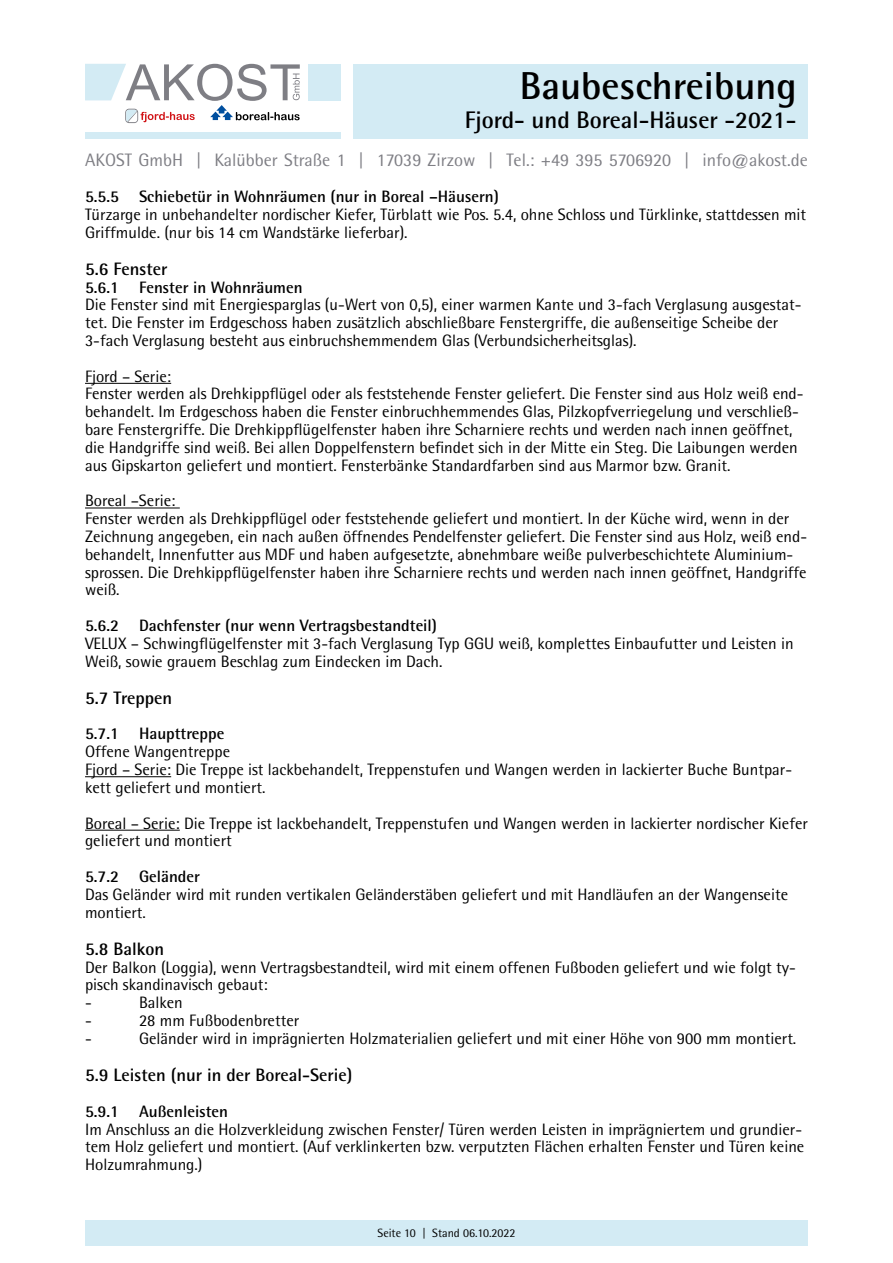
<style>
.page{position:relative;width:893px;height:1263px;background:#fff}
.page>*{position:absolute;margin:0;border:0;box-sizing:border-box;transform-origin:0 0}
.t1{font:700 39px "Rotis Semi Sans Std";color:#000}
.t2{font:700 24px "Rotis Semi Sans Std";color:#000}
.t3{font:18px "Rotis Semi Sans Std";color:#7e7e84}
.ZW_US{font:700 18px "Rotis Semi Sans Std";color:#000}
.t4{font:16.5px/17.9px "Rotis Semi Sans Std";color:#000}
.t5{font:700 16.5px "Rotis Semi Sans Std";color:#000}
.t6{font:12px "Rotis Semi Sans Std";color:#000}
</style>
<div class="page">
<div style="left:308px;top:64px;width:32px;height:36px;background:#d3ebf4"></div>
<div style="left:85px;top:132px;width:255px;height:7px;background:#d3ebf4"></div>
<svg style="left:85px;top:64px;width:215px;height:59px"></svg>
<div style="left:353px;top:64px;width:455px;height:75px;background:#d3ebf4"></div>
<div style="left:85px;top:1220px;width:723px;height:25px;background:#d3ebf4"></div>
<hr style="left:85px;top:383px;width:86px;height:1px;background:#000">
<hr style="left:85px;top:508px;width:95px;height:1px;background:#000">
<hr style="left:85px;top:776px;width:86px;height:1px;background:#000">
<hr style="left:85px;top:830px;width:95px;height:1px;background:#000">
<h1 class="t1" style="left:520px;top:62px;width:278px">Baubeschreibung</h1>
<h2 class="t2" style="left:465px;top:105px;width:333px">Fjord- und Boreal-Häuser -2021-</h2>
<p class="t3" style="left:85px;top:149px;width:724px">AKOST GmbH | Kalübber Straße 1 | 17039 Zirzow | Tel.: +49 395 5706920 | info@akost.de</p>
<p class="t5" style="left:85px;top:186px;width:415px">5.5.5 Schiebetür in Wohnräumen (nur in Boreal –Häusern)</p>
<p class="t4" style="left:85px;top:205px;width:723px">Türzarge in unbehandelter nordischer Kiefer, Türblatt wie Pos. 5.4, ohne Schloss und Türklinke, stattdessen mit<br>Griffmulde. (nur bis 14 cm Wandstärke lieferbar).</p>
<p class="ZW_US" style="left:85px;top:258px;width:84px">5.6 Fenster</p>
<p class="t5" style="left:85px;top:277px;width:219px">5.6.1 Fenster in Wohnräumen</p>
<p class="t4" style="left:85px;top:296px;width:718px">Die Fenster sind mit Energiesparglas (u-Wert von 0,5), einer warmen Kante und 3-fach Verglasung ausgestat&shy;tet. Die Fenster im Erdgeschoss haben zusätzlich abschließbare Fenstergriffe, die außenseitige Scheibe der<br>3-fach Verglasung besteht aus einbruchshemmendem Glas (Verbundsicherheitsglas).</p>
<p class="t4" style="left:85px;top:367px;width:720px">Fjord – Serie:<br>Fenster werden als Drehkippflügel oder als feststehende Fenster geliefert. Die Fenster sind aus Holz weiß end&shy;behandelt. Im Erdgeschoss haben die Fenster einbruchhemmendes Glas, Pilzkopfverriegelung und verschließ&shy;bare Fenstergriffe. Die Drehkippflügelfenster haben ihre Scharniere rechts und werden nach innen geöffnet, die Handgriffe sind weiß. Bei allen Doppelfenstern befindet sich in der Mitte ein Steg. Die Laibungen werden aus Gipskarton geliefert und montiert. Fensterbänke Standardfarben sind aus Marmor bzw. Granit.</p>
<p class="t4" style="left:85px;top:492px;width:723px">Boreal –Serie:<br>Fenster werden als Drehkippflügel oder feststehende geliefert und montiert. In der Küche wird, wenn in der Zeichnung angegeben, ein nach außen öffnendes Pendelfenster geliefert. Die Fenster sind aus Holz, weiß end&shy;behandelt, Innenfutter aus MDF und haben aufgesetzte, abnehmbare weiße pulverbeschichtete Aluminium&shy;sprossen. Die Drehkippflügelfenster haben ihre Scharniere rechts und werden nach innen geöffnet, Handgriffe weiß.</p>
<p class="t5" style="left:85px;top:615px;width:354px">5.6.2 Dachfenster (nur wenn Vertragsbestandteil)</p>
<p class="t4" style="left:85px;top:634px;width:710px">VELUX – Schwingflügelfenster mit 3-fach Verglasung Typ GGU weiß, komplettes Einbaufutter und Leisten in<br>Weiß, sowie grauem Beschlag zum Eindecken im Dach.</p>
<p class="ZW_US" style="left:85px;top:687px;width:89px">5.7 Treppen</p>
<p class="t5" style="left:85px;top:724px;width:141px">5.7.1 Haupttreppe</p>
<p class="t4" style="left:85px;top:743px;width:147px">Offene Wangentreppe</p>
<p class="t4" style="left:85px;top:760px;width:709px">Fjord – Serie: Die Treppe ist lackbehandelt, Treppenstufen und Wangen werden in lackierter Buche Buntpar&shy;kett geliefert und montiert.</p>
<p class="t4" style="left:85px;top:814px;width:724px">Boreal – Serie: Die Treppe ist lackbehandelt, Treppenstufen und Wangen werden in lackierter nordischer Kiefer geliefert und montiert</p>
<p class="t5" style="left:85px;top:866px;width:116px">5.7.2 Geländer</p>
<p class="t4" style="left:85px;top:885px;width:704px">Das Geländer wird mit runden vertikalen Geländerstäben geliefert und mit Handläufen an der Wangenseite montiert.</p>
<p class="ZW_US" style="left:85px;top:938px;width:81px">5.8 Balkon</p>
<p class="t4" style="left:85px;top:958px;width:712px">Der Balkon (Loggia), wenn Vertragsbestandteil, wird mit einem offenen Fußboden geliefert und wie folgt ty&shy;pisch skandinavisch gebaut:</p>
<p class="t4" style="left:85px;top:993px;width:8px">-</p>
<p class="t4" style="left:139px;top:993px;width:45px">Balken</p>
<p class="t4" style="left:85px;top:1011px;width:8px">-</p>
<p class="t4" style="left:139px;top:1011px;width:162px">28 mm Fußbodenbretter</p>
<p class="t4" style="left:85px;top:1029px;width:8px">-</p>
<p class="t4" style="left:139px;top:1029px;width:659px">Geländer wird in imprägnierten Holzmaterialien geliefert und mit einer Höhe von 900 mm montiert.</p>
<p class="ZW_US" style="left:85px;top:1064px;width:269px">5.9 Leisten (nur in der Boreal-Serie)</p>
<p class="t5" style="left:85px;top:1101px;width:144px">5.9.1 Außenleisten</p>
<p class="t4" style="left:85px;top:1120px;width:721px">Im Anschluss an die Holzverkleidung zwischen Fenster/ Türen werden Leisten in imprägniertem und grundier&shy;tem Holz geliefert und montiert. (Auf verklinkerten bzw. verputzten Flächen erhalten Fenster und Türen keine<br>Holzumrahmung.)</p>
<p class="t6" style="left:378px;top:1225px;width:139px">Seite 10 | Stand 06.10.2022</p>
</div>
